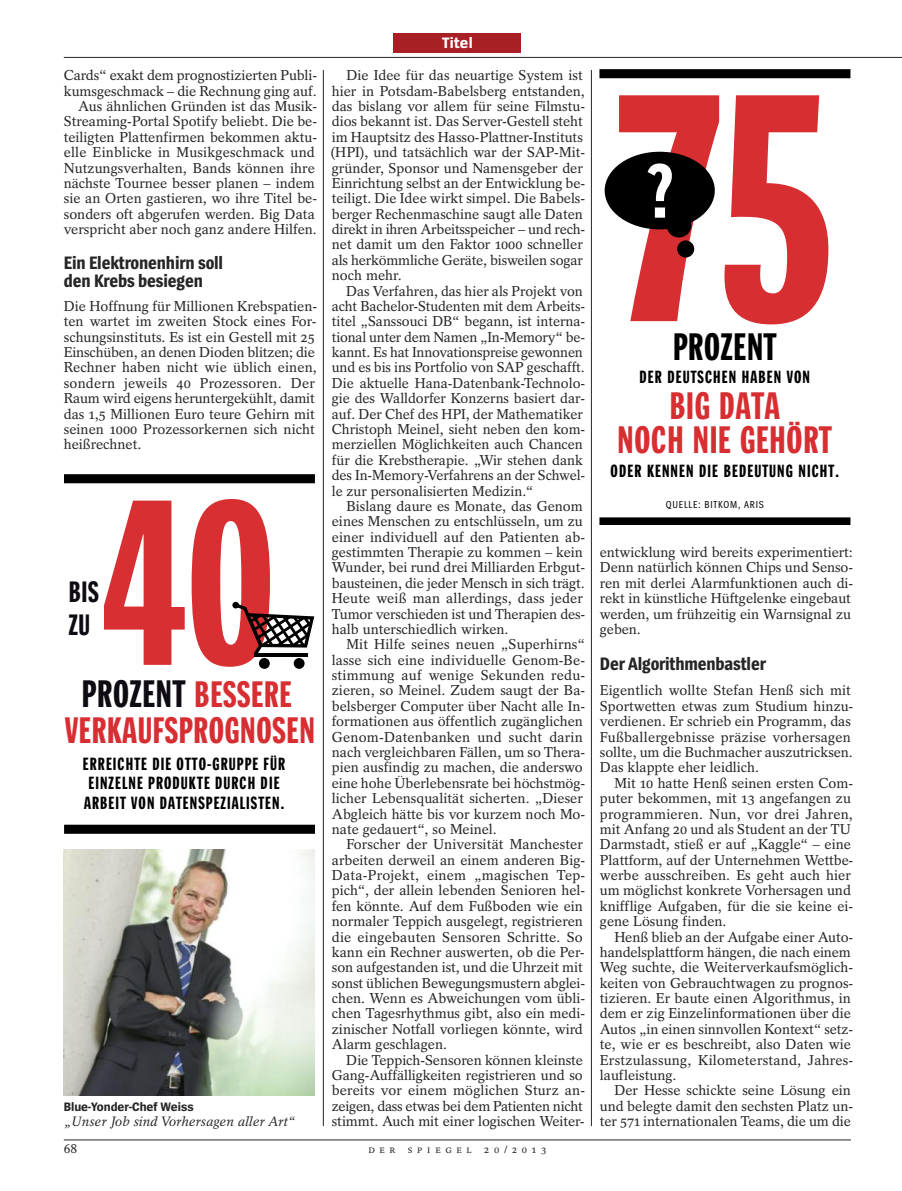
<style>
.page{position:relative;width:902px;height:1191px;background:#fff}
.page>*{position:absolute;margin:0;border:0;box-sizing:border-box;transform-origin:0 0}
.t1{font:330px "Spiegel Headline";color:#d72e32}
.t2{font:240px "Spiegel Headline";color:#d72f32}
.t3{font:39px/34.5px "Spiegel Headline";letter-spacing:.02em;color:#d72e32;text-align:center}
.t4{font:39px "Spiegel Headline";letter-spacing:.02em;color:#0f0b13}
.t5{font:39px "Spiegel Headline";letter-spacing:.02em;color:#000}
.t6{font:37.5px "Spiegel Headline";letter-spacing:.02em;color:#d72e32}
.t7{font:30px/33px "Spiegel Headline";color:#0f0b13}
.t8{font:700 18.75px/18.8px "Spiegel Sans Cd";letter-spacing:-.01em;color:#272627}
.t9{font:18px/19.5px "Spiegel Headline";letter-spacing:.06em;color:#000}
.t10{font:700 15.75px "Spiegel Sans";letter-spacing:.02em;color:#fff}
.t11{font:14.25px/15.5px "Spiegel Serif";color:#272627}
.t12{font:italic 13.5px "Spiegel Serif";color:#272627}
.t13{font:13.5px "Spiegel Serif";color:#272627}
.t14{font:700 12.75px "Spiegel Sans";color:#272627}
.t15{font:10.5px "Spiegel Sans Cd";letter-spacing:.075em;color:#000}
.t16{font:10.5px "Spiegel Serif";letter-spacing:.45em;color:#272627}
.s1{font-size:37.5px;color:#d72e32}
</style>
<div class="page">
<div style="left:393px;top:34px;width:128px;height:19px;background:#a91f26"></div>
<hr style="left:323px;top:70px;width:1px;height:1056px;background:#272627">
<hr style="left:591px;top:70px;width:1px;height:1056px;background:#272627">
<hr style="left:64px;top:1139px;width:786px;height:1px;background:#272627">
<hr style="left:64px;top:57px;width:837px;height:1px;background:#272627">
<img style="left:64px;top:849px;width:251px;height:246px">
<div style="left:64px;top:824px;width:251px;height:9px;background:#000"></div>
<div style="left:64px;top:474px;width:251px;height:9px;background:#000"></div>
<div style="left:294px;top:658px;width:10px;height:11px;background:#000;border-radius:50%"></div>
<div style="left:259px;top:658px;width:11px;height:11px;background:#000;border-radius:50%"></div>
<svg style="left:232px;top:601px;width:83px;height:58px"></svg>
<div style="left:600px;top:517px;width:250px;height:8px;background:#000"></div>
<div style="left:600px;top:69px;width:250px;height:9px;background:#000"></div>
<div style="left:604px;top:152px;width:110px;height:77px;background:#000;border-radius:50%"></div>
<div style="left:666px;top:212px;width:25px;height:25px;background:#000;border-radius:50%"></div>
<div style="left:677px;top:240px;width:17px;height:17px;background:#000;border-radius:50%"></div>
<svg style="left:647px;top:163px;width:24px;height:55px"></svg>
<p class="t11" style="left:64px;top:69px;width:255px;text-align:right">Cards“ exakt dem prognostizierten Publi&shy;kumsgeschmack – die Rechnung ging auf.<br>Aus ähnlichen Gründen ist das Musik-Streaming-Portal Spotify beliebt. Die be&shy;teiligten Plattenfirmen bekommen aktu&shy;elle Einblicke in Musikgeschmack und Nutzungsverhalten, Bands können ihre nächste Tournee besser planen – indem sie an Orten gastieren, wo ihre Titel be&shy;sonders oft abgerufen werden. Big Data verspricht aber noch ganz andere Hilfen.</p>
<h3 class="t8" style="left:64px;top:254px;width:161px">Ein Elektronenhirn soll den Krebs besiegen</h3>
<p class="t11" style="left:64px;top:300px;width:255px">Die Hoffnung für Millionen Krebspatien&shy;ten wartet im zweiten Stock eines For&shy;schungsinstituts. Es ist ein Gestell mit 25<br>Einschüben, an denen Dioden blitzen; die Rechner haben nicht wie üblich einen, sondern jeweils 40 Prozessoren. Der Raum wird eigens heruntergekühlt, damit das 1,5 Millionen Euro teure Gehirn mit seinen 1000 Prozessorkernen sich nicht heißrechnet.</p>
<h2 class="t2" style="left:103px;top:494px;width:174px">40</h2>
<h3 class="t7" style="left:69px;top:577px;width:31px">BIS<br>ZU</h3>
<h3 class="t4" style="left:82px;top:679px;width:211px">PROZENT <span class="s1">BESSERE</span></h3>
<h3 class="t6" style="left:65px;top:716px;width:251px">VERKAUFSPROGNOSEN</h3>
<p class="t9" style="left:83px;top:755px;width:204px">ERREICHTE DIE OTTO-GRUPPE FÜR<br>EINZELNE PRODUKTE DURCH DIE<br>ARBEIT VON DATENSPEZIALISTEN.</p>
<p class="t14" style="left:64px;top:1101px;width:131px">Blue-Yonder-Chef Weiss</p>
<p class="t12" style="left:64px;top:1116px;width:233px">„Unser Job sind Vorhersagen aller Art“</p>
<p class="t10" style="left:442px;top:37px;width:32px">Titel</p>
<p class="t11" style="left:330px;top:69px;width:256px;text-indent:16px">Die Idee für das neuartige System ist hier in Potsdam-Babelsberg entstanden, das bislang vor allem für seine Filmstu&shy;dios bekannt ist. Das Server-Gestell steht im Hauptsitz des Hasso-Plattner-Instituts (HPI), und tatsächlich war der SAP-Mit&shy;gründer, Sponsor und Namensgeber der Einrichtung selbst an der Entwicklung be&shy;teiligt. Die Idee wirkt simpel. Die Babels&shy;berger Rechenmaschine saugt alle Daten direkt in ihren Arbeitsspeicher – und rech&shy;net damit um den Faktor 1000 schneller als herkömmliche Geräte, bisweilen sogar noch mehr.</p>
<p class="t11" style="left:332px;top:284px;width:255px;text-indent:14px">Das Verfahren, das hier als Projekt von acht Bachelor-Studenten mit dem Arbeits&shy;titel „Sanssouci DB“ begann, ist interna&shy;tional unter dem Namen „In-Memory“ be&shy;kannt. Es hat Innovationspreise gewonnen und es bis ins Portfolio von SAP geschafft.<br>Die aktuelle Hana-Datenbank-Technolo&shy;gie des Walldorfer Konzerns basiert dar&shy;auf. Der Chef des HPI, der Mathematiker Christoph Meinel, sieht neben den kom&shy;merziellen Möglichkeiten auch Chancen für die Krebstherapie. „Wir stehen dank des In-Memory-Verfahrens an der Schwel&shy;le zur personalisierten Medizin.“</p>
<p class="t11" style="left:332px;top:500px;width:255px;text-indent:14px">Bislang daure es Monate, das Genom eines Menschen zu entschlüsseln, um zu einer individuell auf den Patienten ab&shy;gestimmten Therapie zu kommen – kein Wunder, bei rund drei Milliarden Erbgut&shy;bausteinen, die jeder Mensch in sich trägt.<br>Heute weiß man allerdings, dass jeder Tumor verschieden ist und Therapien des&shy;halb unterschiedlich wirken.</p>
<p class="t11" style="left:332px;top:638px;width:255px;text-indent:14px">Mit Hilfe seines neuen „Superhirns“ lasse sich eine individuelle Genom-Be&shy;stimmung auf wenige Sekunden redu&shy;zieren, so Meinel. Zudem saugt der Ba&shy;belsberger Computer über Nacht alle In&shy;formationen aus öffentlich zugänglichen Genom-Datenbanken und sucht darin nach vergleichbaren Fällen, um so Thera&shy;pien ausfindig zu machen, die anderswo eine hohe Überlebensrate bei höchstmög&shy;licher Lebensqualität sicherten. „Dieser Abgleich hätte bis vor kurzem noch Mo&shy;nate gedauert“, so Meinel.</p>
<p class="t11" style="left:332px;top:838px;width:255px;text-indent:14px">Forscher der Universität Manchester arbeiten derweil an einem anderen Big-Data-Projekt, einem „magischen Tep&shy;pich“, der allein lebenden Senioren hel&shy;fen könnte. Auf dem Fußboden wie ein normaler Teppich ausgelegt, registrieren die eingebauten Sensoren Schritte. So kann ein Rechner auswerten, ob die Per&shy;son aufgestanden ist, und die Uhrzeit mit sonst üblichen Bewegungsmustern abglei&shy;chen. Wenn es Abweichungen vom übli&shy;chen Tagesrhythmus gibt, also ein medi&shy;zinischer Notfall vorliegen könnte, wird Alarm geschlagen.</p>
<p class="t11" style="left:332px;top:1053px;width:255px;text-indent:14px">Die Teppich-Sensoren können kleinste Gang-Auffälligkeiten registrieren und so bereits vor einem möglichen Sturz an&shy;zeigen, dass etwas bei dem Patienten nicht stimmt. Auch mit einer logischen Weiter-</p>
<p class="t13" style="left:64px;top:1143px;width:15px">68</p>
<p class="t16" style="left:368px;top:1145px;width:179px">DER SPIEGEL 20/2013</p>
<h1 class="t1" style="left:617px;top:86px;width:216px">75</h1>
<h3 class="t5" style="left:673px;top:332px;width:105px">PROZENT</h3>
<p class="t9" style="left:639px;top:368px;width:172px">DER DEUTSCHEN HABEN VON</p>
<h3 class="t3" style="left:617px;top:390px;width:216px">BIG DATA<br>NOCH NIE GEHÖRT</h3>
<p class="t9" style="left:610px;top:462px;width:230px">ODER KENNEN DIE BEDEUTUNG NICHT.</p>
<p class="t15" style="left:665px;top:501px;width:100px">QUELLE: BITKOM, ARIS</p>
<p class="t11" style="left:600px;top:546px;width:255px">entwicklung wird bereits experimentiert:<br>Denn natürlich können Chips und Senso&shy;ren mit derlei Alarmfunktionen auch di&shy;rekt in künstliche Hüftgelenke eingebaut werden, um frühzeitig ein Warnsignal zu geben.</p>
<h3 class="t8" style="left:600px;top:655px;width:167px">Der Algorithmenbastler</h3>
<p class="t11" style="left:600px;top:684px;width:255px">Eigentlich wollte Stefan Henß sich mit Sportwetten etwas zum Studium hinzu&shy;verdienen. Er schrieb ein Programm, das Fußballergebnisse präzise vorhersagen sollte, um die Buchmacher auszutricksen.<br>Das klappte eher leidlich.</p>
<p class="t11" style="left:600px;top:776px;width:255px;text-indent:14px">Mit 10 hatte Henß seinen ersten Com&shy;puter bekommen, mit 13 angefangen zu programmieren. Nun, vor drei Jahren, mit Anfang 20 und als Student an der TU Darmstadt, stieß er auf „Kaggle“ – eine Plattform, auf der Unternehmen Wettbe&shy;werbe ausschreiben. Es geht auch hier um möglichst konkrete Vorhersagen und knifflige Aufgaben, für die sie keine ei&shy;gene Lösung finden.</p>
<p class="t11" style="left:600px;top:930px;width:255px;text-indent:14px">Henß blieb an der Aufgabe einer Auto&shy;handelsplattform hängen, die nach einem Weg suchte, die Weiterverkaufsmöglich&shy;keiten von Gebrauchtwagen zu prognos&shy;tizieren. Er baute einen Algorithmus, in dem er zig Einzelinformationen über die Autos „in einen sinnvollen Kontext“ setz&shy;te, wie er es beschreibt, also Daten wie Erstzulassung, Kilometerstand, Jahres&shy;laufleistung.</p>
<p class="t11" style="left:600px;top:1084px;width:255px;text-indent:14px">Der Hesse schickte seine Lösung ein und belegte damit den sechsten Platz un&shy;ter 571 internationalen Teams, die um die</p>
</div>
